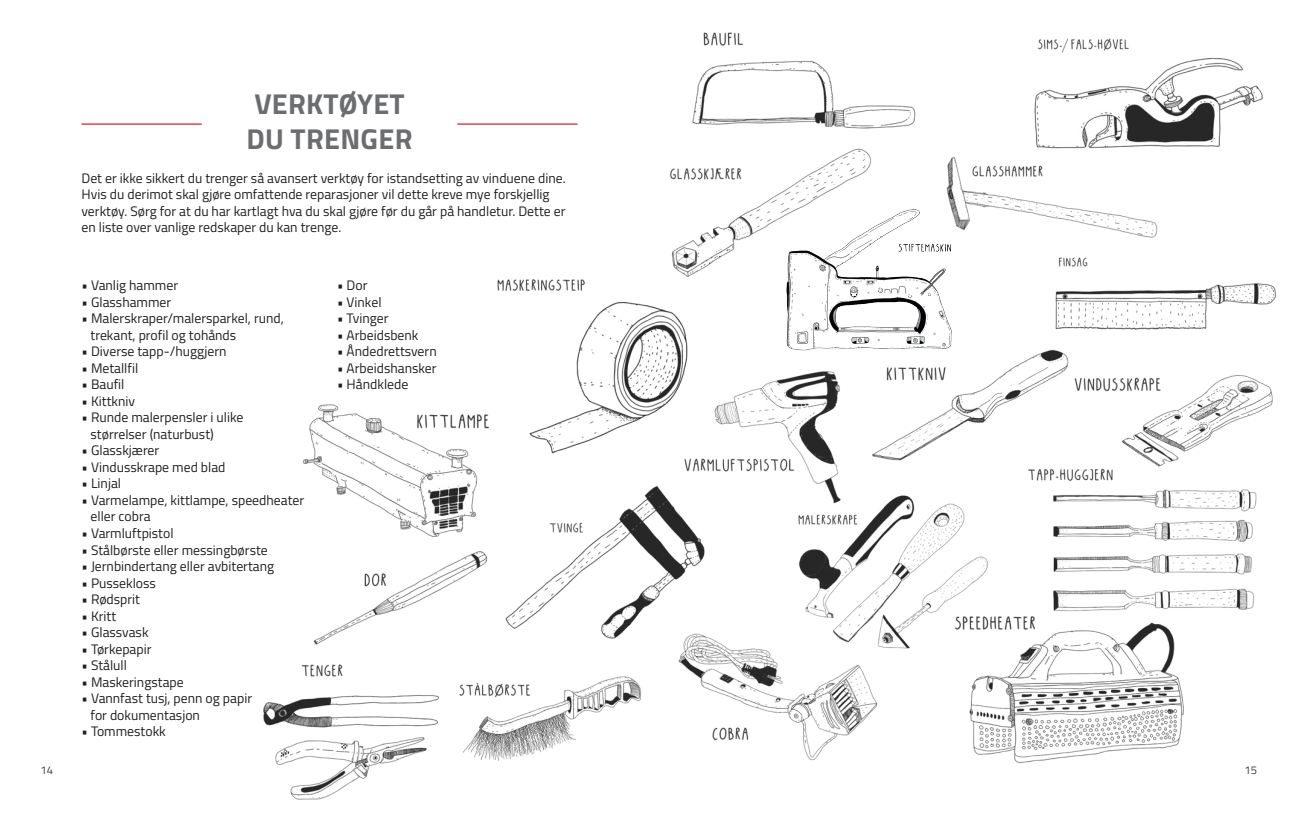
<style>
.page{position:relative;width:1297px;height:819px;background:#fff}
.page>*{position:absolute;margin:0;border:0;box-sizing:border-box;transform-origin:0 0}
.t1{font:700 28.75px/34.5px "Titillium Web";letter-spacing:.01em;color:#6c6d70}
.t2{font:13.75px/16.5px "Titillium Web";color:#231f20}
.t3{font:11.25px "Titillium Web";color:#3e3e3f}
</style>
<div class="page">
<hr style="left:81px;top:123px;width:121px;height:2px;background:#db1e30">
<hr style="left:457px;top:123px;width:121px;height:2px;background:#db1e30">
<img style="left:317px;top:561px;width:170px;height:78px">
<img style="left:263px;top:639px;width:174px;height:161px">
<img style="left:302px;top:404px;width:187px;height:157px">
<img style="left:497px;top:279px;width:191px;height:175px">
<img style="left:506px;top:485px;width:199px;height:154px">
<img style="left:437px;top:676px;width:204px;height:85px">
<img style="left:946px;top:157px;width:212px;height:81px">
<img style="left:798px;top:495px;width:190px;height:153px">
<img style="left:1031px;top:477px;width:224px;height:133px">
<img style="left:692px;top:32px;width:224px;height:97px">
<img style="left:891px;top:349px;width:177px;height:128px">
<img style="left:665px;top:148px;width:206px;height:147px">
<img style="left:1061px;top:360px;width:212px;height:150px">
<img style="left:897px;top:568px;width:306px;height:196px">
<img style="left:676px;top:628px;width:204px;height:133px">
<img style="left:683px;top:348px;width:208px;height:158px">
<img style="left:1055px;top:257px;width:221px;height:73px">
<img style="left:1032px;top:38px;width:231px;height:127px">
<img style="left:755px;top:207px;width:246px;height:165px">
<h1 class="t1" style="left:247px;top:86px;width:167px">VERKTØYET<br>DU TRENGER</h1>
<p class="t2" style="left:81px;top:169px;width:486px">Det er ikke sikkert du trenger så avansert verktøy for istandsetting av vinduene dine.<br>Hvis du derimot skal gjøre omfattende reparasjoner vil dette kreve mye forskjellig verktøy. Sørg for at du har kartlagt hva du skal gjøre før du går på handletur. Dette er en liste over vanlige redskaper du kan trenge.</p>
<p class="t2" style="left:81px;top:277px;width:98px">• Vanlig hammer</p>
<p class="t2" style="left:81px;top:293px;width:91px">• Glasshammer</p>
<p class="t2" style="left:91px;top:310px;width:195px;text-indent:-9px">• Malerskraper/malersparkel, rund, trekant, profil og tohånds</p>
<p class="t2" style="left:81px;top:343px;width:147px">• Diverse tapp-/huggjern</p>
<p class="t2" style="left:81px;top:359px;width:58px">• Metallfil</p>
<p class="t2" style="left:81px;top:376px;width:44px">• Baufil</p>
<p class="t2" style="left:81px;top:392px;width:55px">• Kittkniv</p>
<p class="t2" style="left:91px;top:409px;width:154px;text-indent:-9px">• Runde malerpensler i ulike størrelser (naturbust)</p>
<p class="t2" style="left:81px;top:442px;width:79px">• Glasskjærer</p>
<p class="t2" style="left:81px;top:458px;width:146px">• Vindusskrape med blad</p>
<p class="t2" style="left:81px;top:475px;width:41px">• Linjal</p>
<p class="t2" style="left:91px;top:491px;width:215px;text-indent:-9px">• Varmelampe, kittlampe, speedheater eller cobra</p>
<p class="t2" style="left:81px;top:524px;width:94px">• Varmluftpistol</p>
<p class="t2" style="left:81px;top:541px;width:188px">• Stålbørste eller messingbørste</p>
<p class="t2" style="left:81px;top:557px;width:194px">• Jernbindertang eller avbitertang</p>
<p class="t2" style="left:81px;top:574px;width:76px">• Pussekloss</p>
<p class="t2" style="left:81px;top:590px;width:60px">• Rødsprit</p>
<p class="t2" style="left:81px;top:607px;width:36px">• Kritt</p>
<p class="t2" style="left:81px;top:623px;width:69px">• Glassvask</p>
<p class="t2" style="left:81px;top:640px;width:72px">• Tørkepapir</p>
<p class="t2" style="left:81px;top:656px;width:47px">• Stålull</p>
<p class="t2" style="left:81px;top:673px;width:104px">• Maskeringstape</p>
<p class="t2" style="left:91px;top:689px;width:163px;text-indent:-9px">• Vannfast tusj, penn og papir for dokumentasjon</p>
<p class="t2" style="left:81px;top:722px;width:86px">• Tommestokk</p>
<p class="t2" style="left:337px;top:277px;width:32px">• Dor</p>
<p class="t2" style="left:337px;top:293px;width:46px">• Vinkel</p>
<p class="t2" style="left:337px;top:310px;width:53px">• Tvinger</p>
<p class="t2" style="left:337px;top:326px;width:83px">• Arbeidsbenk</p>
<p class="t2" style="left:337px;top:343px;width:101px">• Åndedrettsvern</p>
<p class="t2" style="left:337px;top:359px;width:101px">• Arbeidshansker</p>
<p class="t2" style="left:337px;top:376px;width:73px">• Håndklede</p>
<p class="t3" style="left:41px;top:761px;width:14px">14</p>
<p class="t3" style="left:1244px;top:761px;width:14px">15</p>
</div>
